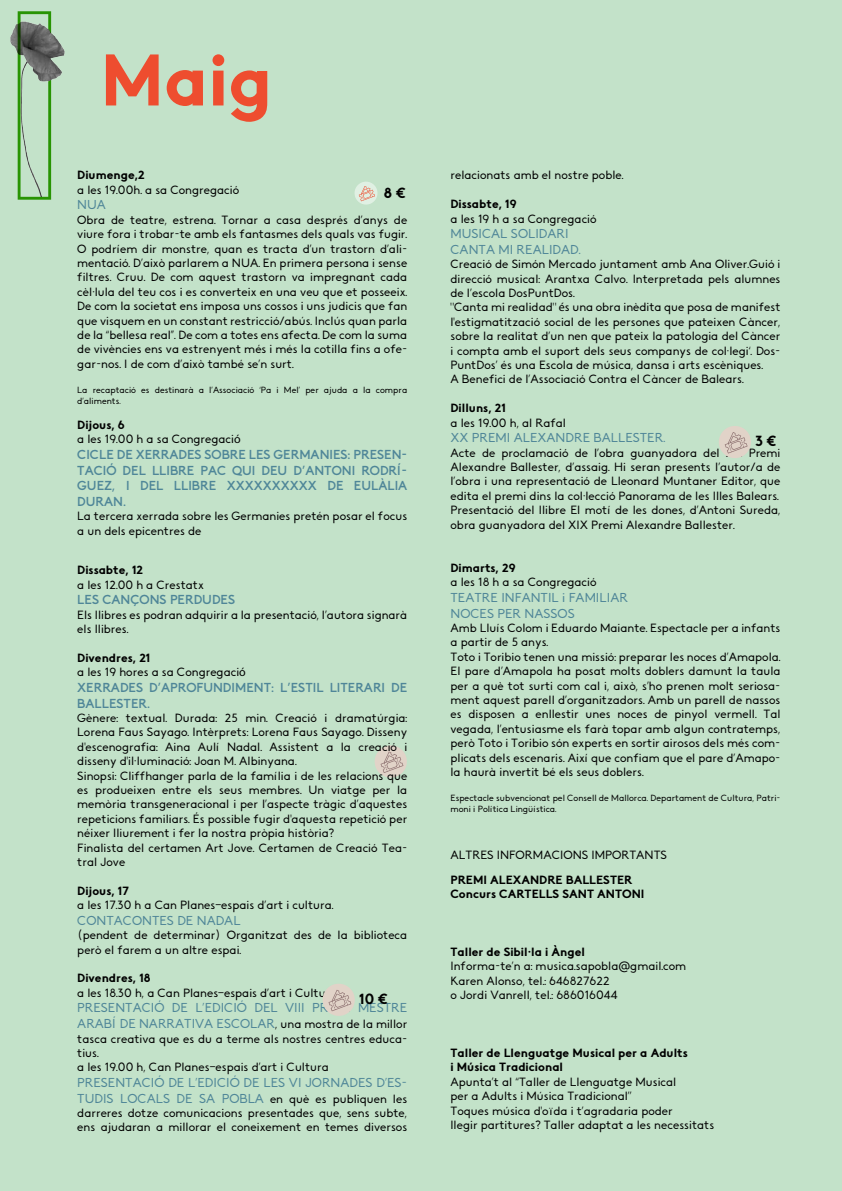
<style>
.page{position:relative;width:842px;height:1191px;background:#c3e2c9}
.page>*{position:absolute;margin:0;border:0;box-sizing:border-box;transform-origin:0 0}
.t1{font:700 73.3px "Merrant";color:#ee4d2f}
.t2{font:700 14.8px "Merrant";color:#000}
.t3{font:13px/15.6px "Merrant Lithe";color:#4f8698}
.t4{font:13px/15.6px "Merrant";color:#4f8698;text-align:justify}
.t5{font:12px/14.4px "Merrant Lithe";color:#000}
.t6{font:700 12px/14.4px "Merrant";color:#000}
.t7{font:9px/10.8px "Merrant Lithe";color:#000}
.s1{font-family:"Myriad Pro"}
.s2{font-size:12px;color:#000}
</style>
<div class="page">
<img style="left:10px;top:21px;width:54px;height:176px">
<svg style="left:18px;top:11px;width:33px;height:189px"></svg>
<svg style="left:375px;top:745px;width:32px;height:33px"></svg>
<svg style="left:719px;top:426px;width:32px;height:32px"></svg>
<svg style="left:322px;top:984px;width:33px;height:32px"></svg>
<svg style="left:355px;top:182px;width:22px;height:23px"></svg>
<h1 class="t1" style="left:100px;top:30px;width:174px">Maig</h1>
<p class="t6" style="left:77px;top:167px;width:69px">Diumenge,2</p>
<p class="t5" style="left:77px;top:182px;width:163px">a les 19.00h. a sa Congregació</p>
<p class="t3" style="left:77px;top:197px;width:30px">NUA</p>
<p class="t5" style="left:77px;top:212px;width:331px;text-align:justify">Obra de teatre, estrena. Tornar a casa després d’anys de viure fora i trobar-te amb els fantasmes dels quals vas fugir.<br>O podríem dir monstre, quan es tracta d’un trastorn d’ali&shy;mentació. D’això parlarem a NUA. En primera persona i sense filtres. Cruu. De com aquest trastorn va impregnant cada cèl·lula del teu cos i es converteix en una veu que et posseeix.<br>De com la societat ens imposa uns cossos i uns judicis que fan que visquem en un constant restricció/abús. Inclús quan parla de la “bellesa real”. De com a totes ens afecta. De com la suma de vivències ens va estrenyent més i més la cotilla fins a ofe&shy;gar-nos. I de com d’això també se’n surt.</p>
<p class="t7" style="left:77px;top:384px;width:331px">La recaptació es destinarà a l’Associació ‘Pa i Mel’ per ajuda a la compra d’aliments.</p>
<p class="t6" style="left:77px;top:417px;width:49px">Dijous, 6</p>
<p class="t5" style="left:77px;top:432px;width:165px">a les 19.00 h a sa Congregaci<span class="s1">ó</span></p>
<p class="t4" style="left:77px;top:446px;width:331px">CICLE DE XERRADES SOBRE LES GERMANIES: PRESEN-TACIÓ DEL LLIBRE PAC QUI DEU D’ANTONI RODRÍ-GUEZ, I DEL LLIBRE XXXXXXXXXX DE EULÀLIA DURAN.</p>
<p class="t5" style="left:77px;top:508px;width:331px">La tercera xerrada sobre les Germanies pretén posar el focus a un dels epicentres de</p>
<p class="t6" style="left:77px;top:562px;width:67px">Dissabte, 12</p>
<p class="t5" style="left:77px;top:577px;width:128px">a les 12.00 h a Crestatx</p>
<p class="t4" style="left:77px;top:591px;width:159px">LES CANÇONS PERDUDES</p>
<p class="t5" style="left:77px;top:607px;width:331px">Els llibres es podran adquirir a la presentació, l’autora signarà els llibres.</p>
<p class="t6" style="left:77px;top:650px;width:75px">Divendres, 21</p>
<p class="t5" style="left:77px;top:664px;width:170px">a les 19 hores a sa Congregaci<span class="s1">ó</span></p>
<p class="t4" style="left:77px;top:679px;width:331px">XERRADES D’APROFUNDIMENT: L’ESTIL LITERARI DE<br>BALLESTER.</p>
<p class="t5" style="left:77px;top:710px;width:331px">Gènere: textual. Durada: 25 min. Creació i dramatúrgia:<br>Lorena Faus Sayago. Intèrprets: Lorena Faus Sayago. Disseny d'escenografia: Aina Aulí Nadal. Assistent a la creació i disseny d'il·luminació: Joan M. Albinyana.<br>Sinopsi: Cliffhanger parla de la família i de les relacions que es produeixen entre els seus membres. Un viatge per la memòria transgeneracional i per l’aspecte tràgic d’aquestes repeticions familiars. És possible fugir d'aquesta repetició per néixer lliurement i fer la nostra pròpia història?<br>Finalista del certamen Art Jove. Certamen de Creació Tea&shy;tral Jove</p>
<p class="t6" style="left:77px;top:883px;width:53px">Dijous, 17</p>
<p class="t5" style="left:77px;top:897px;width:258px">a les 17.30 h a Can Planes–espais d’art i cultura.</p>
<p class="t3" style="left:77px;top:912px;width:165px">CONTACONTES DE NADAL</p>
<p class="t5" style="left:77px;top:927px;width:331px">(pendent de determinar) Organitzat des de la biblioteca però el farem a un altre espai.</p>
<p class="t6" style="left:77px;top:970px;width:75px">Divendres, 18</p>
<p class="t5" style="left:77px;top:985px;width:262px">a les 18.30 h, a Can Planes–espais d’art i Cultura</p>
<p class="t3" style="left:77px;top:999px;width:331px">PRESENTACIÓ DE L’EDICIÓ DEL VIII PREMI MESTRE<br>ARABÍ DE NARRATIVA ESCOLAR<span class="s2">, una mostra de la millor</span></p>
<p class="t5" style="left:77px;top:1030px;width:331px">tasca creativa que es du a terme als nostres centres educa&shy;tius.<br>a les 19.00 h, Can Planes–espais d’art i Cultura</p>
<p class="t3" style="left:77px;top:1074px;width:331px">PRESENTACIÓ DE L’EDICIÓ DE LES VI JORNADES D’ES-<br>TUDIS LOCALS DE SA POBLA <span class="s2">en què es publiquen les</span></p>
<p class="t5" style="left:77px;top:1105px;width:331px">darreres dotze comunicacions presentades que, sens subte, ens ajudaran a millorar el coneixement en temes diversos</p>
<p class="t2" style="left:384px;top:183px;width:23px">8 €</p>
<p class="t2" style="left:359px;top:989px;width:30px">10 €</p>
<p class="t5" style="left:450px;top:168px;width:175px">relacionats amb el nostre poble.</p>
<p class="t6" style="left:450px;top:196px;width:68px">Dissabte, 19</p>
<p class="t5" style="left:450px;top:211px;width:148px">a les 19 h a sa Congregació</p>
<p class="t3" style="left:450px;top:225px;width:132px">MUSICAL SOLIDARI<br>CANTA MI REALIDAD.</p>
<p class="t5" style="left:450px;top:256px;width:331px">Creació de Simón Mercado juntament amb Ana Oliver.Guió i direcció musical: Arantxa Calvo. Interpretada pels alumnes de l’escola DosPuntDos.<br>"Canta mi realidad" <span class="s1">é</span>s una obra inèdita que posa de manifest l'estigmatització social de les persones que pateixen Càncer, sobre la realitat d’un nen que pateix la patologia del Càncer i compta amb el suport dels seus companys de col·legi‘. Dos-PuntDos’ és una Escola de música, dansa i arts escèniques.<br>A Benefici de l’Associació Contra el Càncer de Balears.</p>
<p class="t6" style="left:450px;top:400px;width:57px">Dilluns, 21</p>
<p class="t5" style="left:450px;top:415px;width:117px">a les 19.00 h, al Rafal</p>
<p class="t3" style="left:450px;top:429px;width:216px">XX PREMI ALEXANDRE BALLESTER.</p>
<p class="t5" style="left:450px;top:445px;width:331px">Acte de proclamació de l’obra guanyadora del XX Premi Alexandre Ballester, d’assaig. Hi seran presents l’autor/a de l’obra i una representació de Lleonard Muntaner Editor, que edita el premi dins la col·lecció Panorama de les Illes Balears.<br>Presentació del llibre El motí de les dones, d’Antoni Sureda, obra guanyadora del XIX Premi Alexandre Ballester.</p>
<p class="t6" style="left:450px;top:560px;width:67px">Dimarts, 29</p>
<p class="t5" style="left:450px;top:574px;width:148px">a les 18 h a sa Congregació</p>
<p class="t3" style="left:450px;top:589px;width:179px">TEATRE INFANTIL i FAMILIAR<br>NOCES PER NASSOS</p>
<p class="t5" style="left:450px;top:620px;width:331px">Amb Lluís Colom i Eduardo Maiante. Espectacle per a infants a partir de 5 anys.<br>Toto i Toribio tenen una missió: preparar les noces d’Amapola.<br>El pare d’Amapola ha posat molts doblers damunt la taula per a què tot surti com cal i, això, s’ho prenen molt seriosa&shy;ment aquest parell d’organitzadors. Amb un parell de nassos es disposen a enllestir unes noces de pinyol vermell. Tal vegada, l’entusiasme els farà topar amb algun contratemps, però Toto i Toribio són experts en sortir airosos dels més com&shy;plicats dels escenaris. Així que confiam que el pare d’Amapo&shy;la haurà invertit bé els seus doblers.</p>
<p class="t7" style="left:450px;top:792px;width:331px">Espectacle subvencionat pel Consell de Mallorca. Departament de Cultura, Patri&shy;moni i Política Lingüística.</p>
<p class="t5" style="left:450px;top:847px;width:218px">ALTRES INFORMACIONS IMPORTANTS</p>
<p class="t6" style="left:450px;top:872px;width:196px">PREMI ALEXANDRE BALLESTER<br>Concurs CARTELLS SANT ANTONI</p>
<p class="t2" style="left:755px;top:431px;width:23px">3 €</p>
<p class="t6" style="left:450px;top:944px;width:136px">Taller de Sibil·la i Àngel</p>
<p class="t5" style="left:450px;top:958px;width:237px">Informa-te’n a: musica.sapobla@gmail.com<br>Karen Alonso, tel.: 646827622<br>o Jordi Vanrell, tel.: 686016044</p>
<p class="t6" style="left:450px;top:1045px;width:239px">Taller de Llenguatge Musical per a Adults i Música Tradicional</p>
<p class="t5" style="left:450px;top:1074px;width:265px">Apunta’t al ‘‘Taller de Llenguatge Musical<br>per a Adults i Música Tradicional’’<br>Toques música d'oïda i t’agradaria poder<br>llegir partitures? Taller adaptat a les necessitats</p>
</div>
